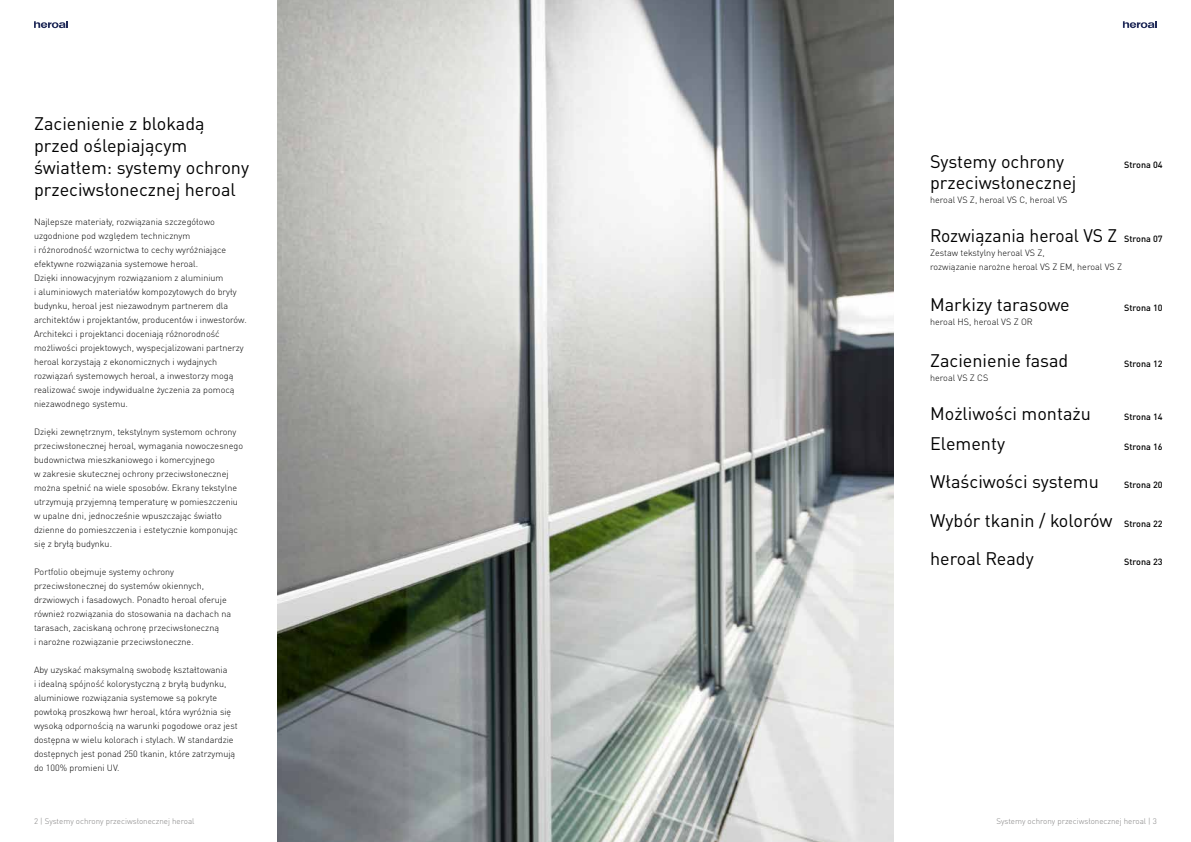
<style>
.page{position:relative;width:1191px;height:842px;background:#fff}
.page>*{position:absolute;margin:0;border:0;box-sizing:border-box;transform-origin:0 0}
.t1{font:18px/22px "DIN Pro";color:#000}
.t2{font:300 9px/14px "DIN Pro";color:#000}
.t3{font:500 9px "DIN Pro";color:#000}
.t4{font:300 8px "DIN Pro";color:#818080}
.s1{font-weight:500;font-size:9px}
</style>
<div class="page">
<svg style="left:1123px;top:21px;width:34px;height:7px"></svg>
<svg style="left:34px;top:21px;width:34px;height:7px"></svg>
<img style="left:278px;top:0;width:615px;height:842px">
<h1 class="t1" style="left:34px;top:111px;width:216px">Zacienienie z blokadą przed oślepiającym światłem: systemy ochrony przeciwsłonecznej heroal</h1>
<p class="t2" style="left:34px;top:213px;width:214px">Najlepsze materiały, rozwiązania szczegółowo uzgodnione pod względem technicznym<br>i różnorodność wzornictwa to cechy wyróżniające efektywne rozwiązania systemowe heroal.<br>Dzięki innowacyjnym rozwiązaniom z aluminium<br>i aluminiowych materiałów kompozytowych do bryły budynku, heroal jest niezawodnym partnerem dla architektów i projektantów, producentów i inwestorów.<br>Architekci i projektanci doceniają różnorodność możliwości projektowych, wyspecjalizowani partnerzy heroal korzystają z ekonomicznych i wydajnych rozwiązań systemowych heroal, a inwestorzy mogą realizować swoje indywidualne życzenia za pomocą niezawodnego systemu.</p>
<p class="t2" style="left:34px;top:424px;width:211px">Dzięki zewnętrznym, tekstylnym systemom ochrony przeciwsłonecznej heroal, wymagania nowoczesnego budownictwa mieszkaniowego i komercyjnego<br>w zakresie skutecznej ochrony przeciwsłonecznej można spełnić na wiele sposobów. Ekrany tekstylne utrzymują przyjemną temperaturę w pomieszczeniu w upalne dni, jednocześnie wpuszczając światło dzienne do pomieszczenia i estetycznie komponując się z bryłą budynku.</p>
<p class="t2" style="left:34px;top:564px;width:199px">Portfolio obejmuje systemy ochrony przeciwsłonecznej do systemów okiennych, drzwiowych i fasadowych. Ponadto heroal oferuje również rozwiązania do stosowania na dachach na tarasach, zaciskaną ochronę przeciwsłoneczną<br>i narożne rozwiązanie przeciwsłoneczne.</p>
<p class="t2" style="left:34px;top:662px;width:205px">Aby uzyskać maksymalną swobodę kształtowania<br>i idealną spójność kolorystyczną z bryłą budynku, aluminiowe rozwiązania systemowe są pokryte powłoką proszkową hwr heroal, która wyróżnia się wysoką odpornością na warunki pogodowe oraz jest dostępna w wielu kolorach i stylach. W standardzie dostępnych jest ponad 250 tkanin, które zatrzymują do 100% promieni UV.</p>
<h1 class="t1" style="left:930px;top:148px;width:136px">Systemy ochrony</h1>
<p class="t3" style="left:1124px;top:157px;width:40px">Strona 04</p>
<h1 class="t1" style="left:930px;top:170px;width:148px">przeciwsłonecznej</h1>
<p class="t2" style="left:930px;top:192px;width:139px">heroal VS Z, heroal VS C, heroal VS</p>
<h1 class="t1" style="left:930px;top:223px;width:234px">Rozwiązania heroal VS Z <span class="s1">Strona 07</span></h1>
<p class="t2" style="left:930px;top:245px;width:193px">Zestaw tekstylny heroal VS Z,<br>rozwiązanie narożne heroal VS Z EM, heroal VS Z</p>
<h1 class="t1" style="left:930px;top:292px;width:141px">Markizy tarasowe</h1>
<p class="t3" style="left:1124px;top:301px;width:40px">Strona 10</p>
<p class="t2" style="left:930px;top:314px;width:104px">heroal HS, heroal VS Z OR</p>
<h1 class="t1" style="left:930px;top:348px;width:140px">Zacienienie fasad</h1>
<p class="t3" style="left:1124px;top:356px;width:40px">Strona 12</p>
<p class="t2" style="left:930px;top:370px;width:60px">heroal VS Z CS</p>
<h1 class="t1" style="left:930px;top:400px;width:162px">Możliwości montażu</h1>
<p class="t3" style="left:1124px;top:409px;width:40px">Strona 14</p>
<h1 class="t1" style="left:930px;top:430px;width:76px">Elementy</h1>
<p class="t3" style="left:1124px;top:439px;width:40px">Strona 16</p>
<h1 class="t1" style="left:930px;top:469px;width:170px">Właściwości systemu</h1>
<p class="t3" style="left:1124px;top:478px;width:40px">Strona 20</p>
<h1 class="t1" style="left:930px;top:499px;width:234px;line-height:38.6px">Wybór tkanin / kolorów <span class="s1">Strona 22 </span>heroal Ready</h1>
<p class="t3" style="left:1124px;top:555px;width:40px">Strona 23</p>
<p class="t4" style="left:34px;top:815px;width:162px">2 | Systemy ochrony przeciwsłonecznej heroal</p>
<p class="t4" style="left:996px;top:815px;width:162px">Systemy ochrony przeciwsłonecznej heroal | 3</p>
</div>
